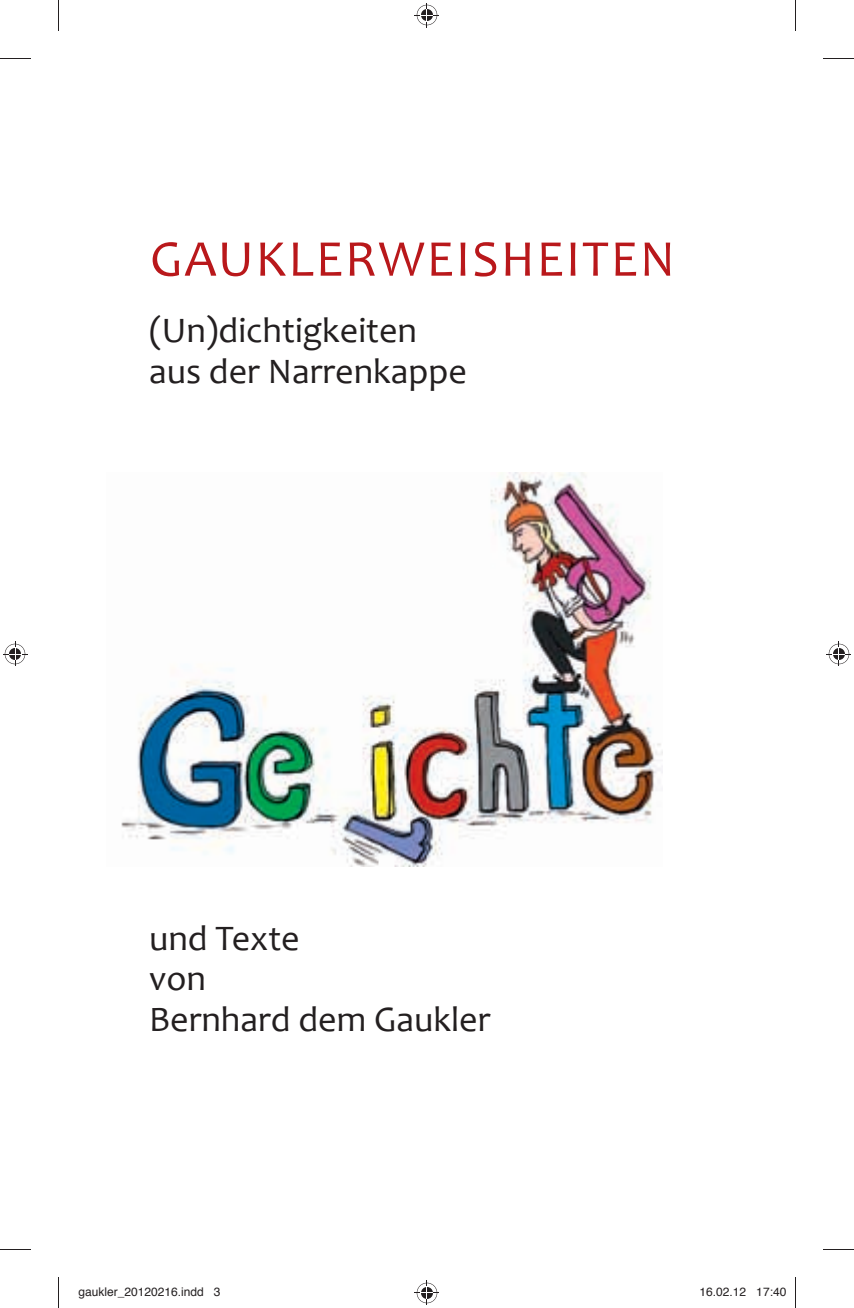
<style>
.page{position:relative;width:854px;height:1308px;background:#fff}
.page>*{position:absolute;margin:0;border:0;box-sizing:border-box;transform-origin:0 0}
.t1{font:52px "Candara";letter-spacing:.04em;color:#b9181b}
.t2{font:36px/40.4px "Candara";color:#231f20}
.t3{font:12px "Helvetica";color:#231f20}
</style>
<div class="page">
<img style="left:121px;top:472px;width:541px;height:394px">
<hr style="left:0;top:58px;width:30px;height:1px;background:#231f20">
<hr style="left:824px;top:58px;width:30px;height:1px;background:#231f20">
<hr style="left:0;top:1249px;width:30px;height:1px;background:#231f20">
<hr style="left:824px;top:1249px;width:30px;height:1px;background:#231f20">
<hr style="left:58px;top:0;width:1px;height:30px;background:#231f20">
<hr style="left:58px;top:1277px;width:1px;height:30px;background:#231f20">
<hr style="left:795px;top:0;width:1px;height:30px;background:#231f20">
<hr style="left:795px;top:1277px;width:1px;height:30px;background:#231f20">
<svg style="left:415px;top:3px;width:24px;height:24px"></svg>
<svg style="left:415px;top:1280px;width:24px;height:24px"></svg>
<svg style="left:3px;top:642px;width:24px;height:24px"></svg>
<svg style="left:827px;top:642px;width:24px;height:24px"></svg>
<h1 class="t1" style="left:150px;top:226px;width:526px">GAUKLERWEISHEITEN</h1>
<p class="t2" style="left:149px;top:309px;width:319px">(Un)dichtigkeiten aus der Narrenkappe</p>
<p class="t2" style="left:149px;top:917px;width:343px">und Texte<br>von<br>Bernhard dem Gaukler</p>
<p class="t3" style="left:78px;top:1286px;width:144px">gaukler_20120216.indd 3</p>
<p class="t3" style="left:699px;top:1286px;width:88px">16.02.12 17:40</p>
</div>
